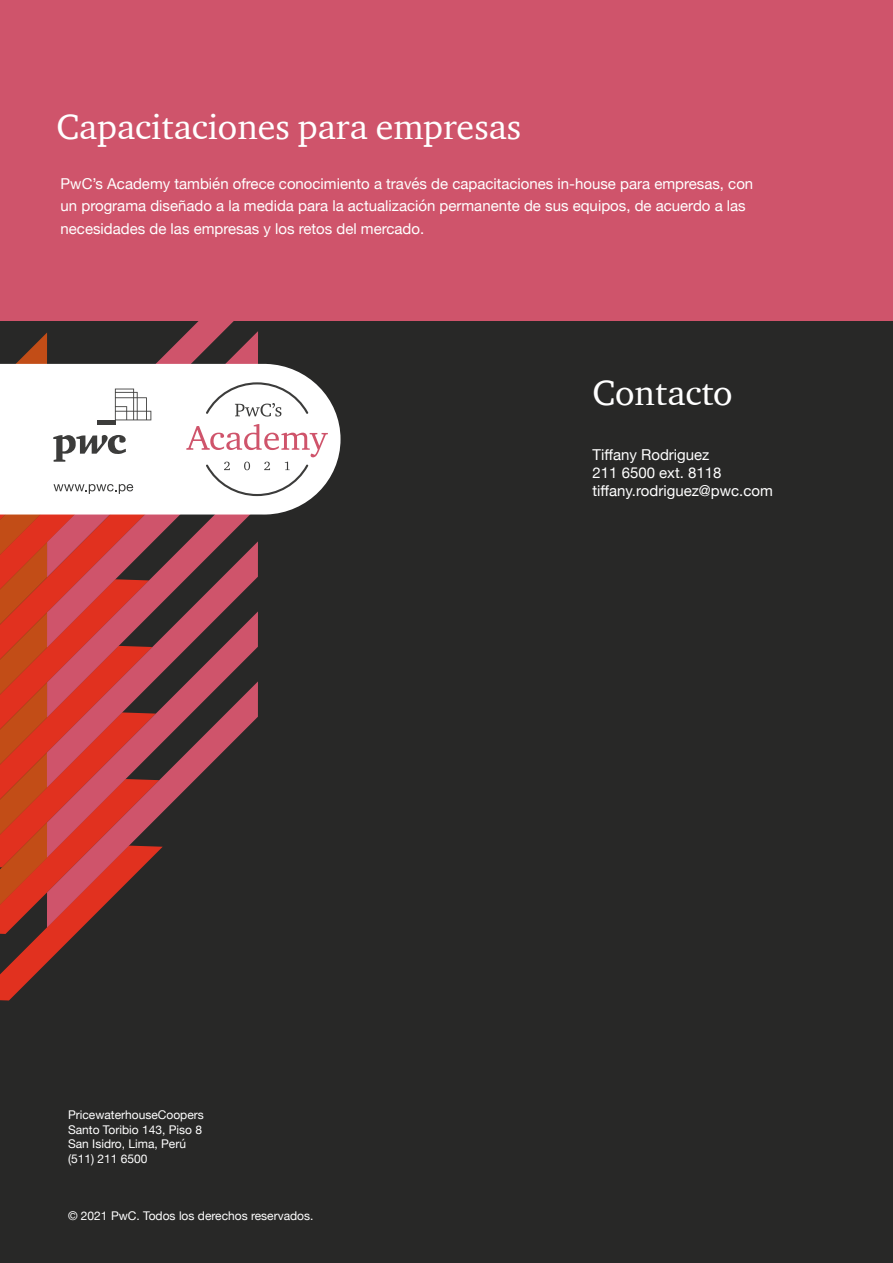
<style>
.page{position:relative;width:893px;height:1263px;background:#fff}
.page>*{position:absolute;margin:0;border:0;box-sizing:border-box;transform-origin:0 0}
.t1{font:36px "ITC Charter Com";color:#fff}
.t2{font:15px/18px "Helvetica Neue";color:#fff}
.t3{font:12px/14.4px "Helvetica Neue";color:#fff}
</style>
<div class="page">
<div style="left:0;top:0;width:893px;height:321px;background:#cf546b"></div>
<div style="left:0;top:321px;width:893px;height:942px;background:#282827"></div>
<svg style="left:188px;top:321px;width:46px;height:10px"></svg>
<svg style="left:163px;top:331px;width:95px;height:33px;fill:#cb5369"></svg>
<svg style="left:163px;top:514px;width:95px;height:27px"></svg>
<svg style="left:163px;top:541px;width:95px;height:70px"></svg>
<svg style="left:163px;top:611px;width:95px;height:70px"></svg>
<svg style="left:163px;top:681px;width:95px;height:131px"></svg>
<svg style="left:163px;top:364px;width:178px;height:150px;fill:#fff"></svg>
<svg style="left:206px;top:382px;width:102px;height:35px;background:#e7e7e7"></svg>
<svg style="left:186px;top:424px;width:142px;height:72px;background:#f2e6e8"></svg>
<svg style="left:0;top:332px;width:163px;height:668px"></svg>
<h1 class="t1" style="left:56px;top:105px;width:466px">Capacitaciones para empresas</h1>
<p class="t2" style="left:61px;top:173px;width:694px;line-height:22.5px">PwC’s Academy también ofrece conocimiento a través de capacitaciones in-house para empresas, con un programa diseñado a la medida para la actualización permanente de sus equipos, de acuerdo a las necesidades de las empresas y los retos del mercado.</p>
<h1 class="t1" style="left:592px;top:371px;width:142px">Contacto</h1>
<p class="t3" style="left:68px;top:1109px;width:137px">PricewaterhouseCoopers<br>Santo Toribio 143, Piso 8<br>San Isidro, Lima, Perú (511) 211 6500</p>
<p class="t3" style="left:68px;top:1209px;width:247px">© 2021 PwC. Todos los derechos reservados.</p>
<p class="t2" style="left:592px;top:446px;width:182px">Tiffany Rodriguez<br>211 6500 ext. 8118 tiffany.rodriguez@pwc.com</p>
</div>
